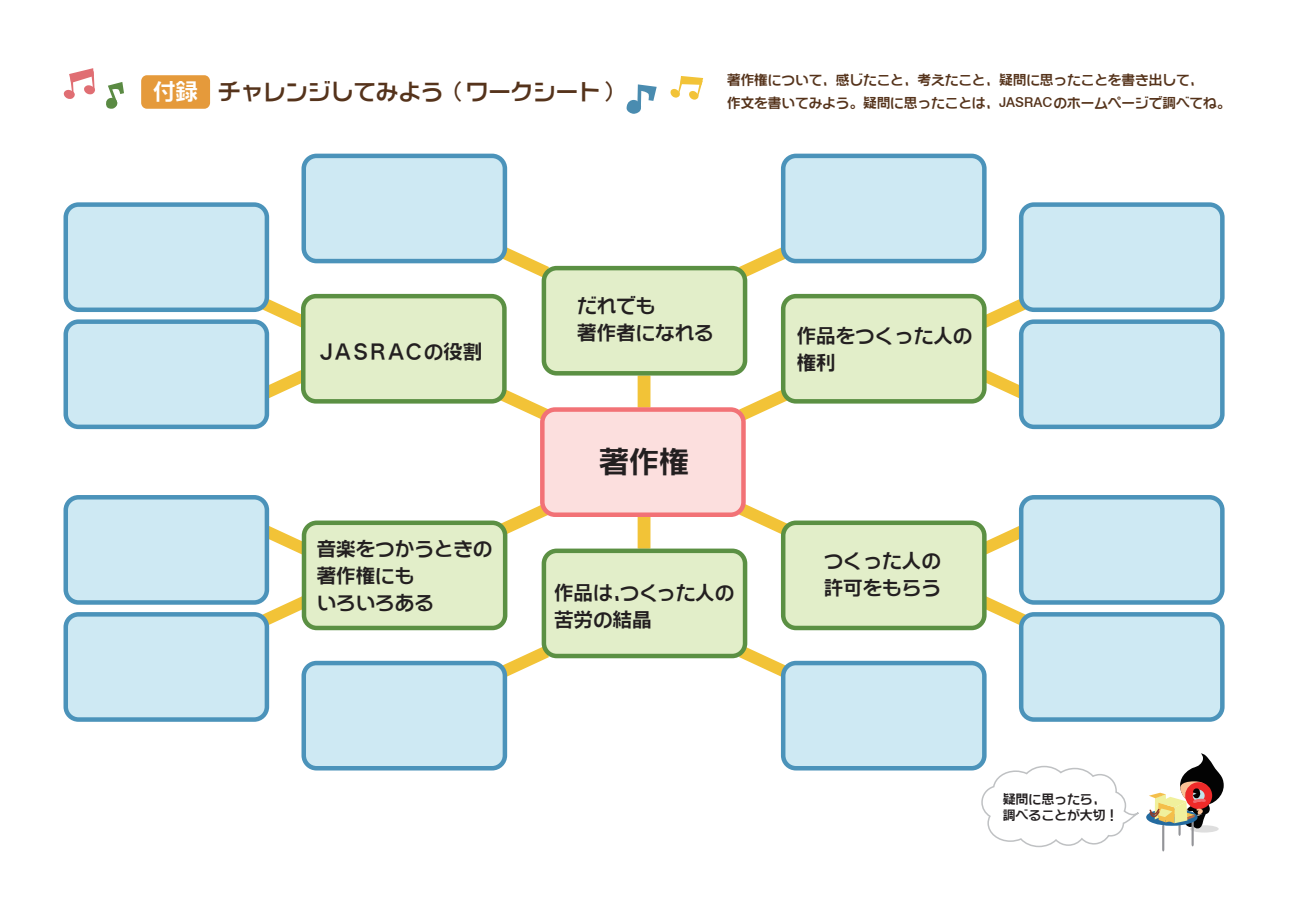
<style>
.page{position:relative;width:1289px;height:919px;background:#fff}
.page>*{position:absolute;margin:0;border:0;box-sizing:border-box;transform-origin:0 0}
.t1{font:30px "NIS WINKS L7 S7 83 pv RKSJ H";color:#231f20}
.t2{font:22.5px "NIS WINKS L7 S7 83 pv RKSJ H";color:#55331b}
.t3{font:19.5px/27px "NIS WINKS L7 S7 83 pv RKSJ H";color:#231f20}
.t4{font:19.5px "NIS WINKS L7 S7 83 pv RKSJ H";letter-spacing:-.07em;color:#231f20}
.t5{font:13.65px/22.6px "NIS WINKS L7 S7 83 pv RKSJ H";color:#55331b}
.t6{font:12.9px/16.6px "NIS WINKS L7 S7 83 pv RKSJ H";color:#231f20}
.s1{color:#fff}
.s2{font-family:"Swiss 721 BT";font-weight:500}
</style>
<div class="page">
<svg style="left:981px;top:765px;width:158px;height:82px"></svg>
<svg style="left:1148px;top:753px;width:75px;height:98px"></svg>
<div style="left:637px;top:516px;width:12px;height:32px;background:#fae8b3"></div>
<svg style="left:738px;top:493px;width:49px;height:41px"></svg>
<svg style="left:980px;top:525px;width:38px;height:42px"></svg>
<svg style="left:962px;top:583px;width:77px;height:48px"></svg>
<svg style="left:725px;top:635px;width:63px;height:42px"></svg>
<div style="left:638px;top:516px;width:12px;height:32px;background:#f2c337"></div>
<svg style="left:501px;top:505px;width:46px;height:40px"></svg>
<svg style="left:269px;top:514px;width:39px;height:53px"></svg>
<svg style="left:248px;top:583px;width:77px;height:53px"></svg>
<svg style="left:500px;top:647px;width:62px;height:41px"></svg>
<div style="left:637px;top:375px;width:12px;height:32px;background:#fae8b3"></div>
<svg style="left:739px;top:390px;width:63px;height:41px"></svg>
<svg style="left:962px;top:357px;width:56px;height:47px"></svg>
<svg style="left:962px;top:293px;width:63px;height:47px"></svg>
<svg style="left:725px;top:247px;width:77px;height:41px"></svg>
<div style="left:638px;top:375px;width:12px;height:32px;background:#f2c337"></div>
<svg style="left:485px;top:378px;width:62px;height:41px"></svg>
<svg style="left:269px;top:357px;width:56px;height:52px"></svg>
<svg style="left:263px;top:288px;width:62px;height:52px"></svg>
<svg style="left:485px;top:236px;width:77px;height:41px"></svg>
<div style="left:783px;top:522px;width:201px;height:106px;background:#e2eec9;border-radius:13px"></div>
<div style="left:781px;top:520px;width:205px;height:110px;border:4px solid #5b9043;border-radius:13px"></div>
<div style="left:783px;top:663px;width:201px;height:105px;background:#cee9f3;border-radius:13px"></div>
<div style="left:781px;top:660px;width:205px;height:110px;border:4px solid #4b93ba;border-radius:13px"></div>
<div style="left:1021px;top:497px;width:201px;height:105px;background:#cee9f3;border-radius:13px"></div>
<div style="left:1018px;top:495px;width:206px;height:109px;border:4px solid #4b93ba;border-radius:13px"></div>
<div style="left:1021px;top:614px;width:201px;height:105px;background:#cee9f3;border-radius:13px"></div>
<div style="left:1018px;top:612px;width:206px;height:109px;border:4px solid #4b93ba;border-radius:13px"></div>
<div style="left:542px;top:409px;width:201px;height:105px;background:#fcdfde;border-radius:13px"></div>
<div style="left:540px;top:407px;width:205px;height:110px;border:4px solid #f27276;border-radius:13px"></div>
<div style="left:304px;top:522px;width:201px;height:106px;background:#e2eec9;border-radius:13px"></div>
<div style="left:302px;top:520px;width:205px;height:110px;border:4px solid #5b9043;border-radius:13px"></div>
<div style="left:304px;top:663px;width:201px;height:105px;background:#cee9f3;border-radius:13px"></div>
<div style="left:301px;top:660px;width:206px;height:110px;border:4px solid #4b93ba;border-radius:13px"></div>
<div style="left:66px;top:497px;width:201px;height:105px;background:#cee9f3;border-radius:13px"></div>
<div style="left:63px;top:495px;width:206px;height:109px;border:4px solid #4b93ba;border-radius:13px"></div>
<div style="left:66px;top:614px;width:201px;height:105px;background:#cee9f3;border-radius:13px"></div>
<div style="left:63px;top:612px;width:206px;height:109px;border:4px solid #4b93ba;border-radius:13px"></div>
<div style="left:544px;top:550px;width:201px;height:106px;background:#e2eec9;border-radius:13px"></div>
<div style="left:541px;top:548px;width:206px;height:110px;border:4px solid #5b9043;border-radius:13px"></div>
<div style="left:783px;top:296px;width:201px;height:105px;background:#e2eec9;border-radius:13px"></div>
<div style="left:781px;top:294px;width:205px;height:109px;border:4px solid #5b9043;border-radius:13px"></div>
<div style="left:783px;top:156px;width:201px;height:105px;background:#cee9f3;border-radius:13px"></div>
<div style="left:781px;top:154px;width:205px;height:109px;border:4px solid #4b93ba;border-radius:13px"></div>
<div style="left:1021px;top:321px;width:201px;height:106px;background:#cee9f3;border-radius:13px"></div>
<div style="left:1018px;top:319px;width:206px;height:110px;border:4px solid #4b93ba;border-radius:13px"></div>
<div style="left:1021px;top:204px;width:201px;height:106px;background:#cee9f3;border-radius:13px"></div>
<div style="left:1018px;top:202px;width:206px;height:110px;border:4px solid #4b93ba;border-radius:13px"></div>
<div style="left:303px;top:296px;width:201px;height:105px;background:#e2eec9;border-radius:13px"></div>
<div style="left:301px;top:294px;width:205px;height:109px;border:4px solid #5b9043;border-radius:13px"></div>
<div style="left:304px;top:156px;width:201px;height:105px;background:#cee9f3;border-radius:13px"></div>
<div style="left:301px;top:154px;width:206px;height:109px;border:4px solid #4b93ba;border-radius:13px"></div>
<div style="left:66px;top:321px;width:201px;height:106px;background:#cee9f3;border-radius:13px"></div>
<div style="left:63px;top:319px;width:206px;height:110px;border:4px solid #4b93ba;border-radius:13px"></div>
<div style="left:66px;top:204px;width:201px;height:106px;background:#cee9f3;border-radius:13px"></div>
<div style="left:63px;top:202px;width:206px;height:110px;border:4px solid #4b93ba;border-radius:13px"></div>
<div style="left:544px;top:268px;width:201px;height:105px;background:#e2eec9;border-radius:13px"></div>
<div style="left:541px;top:266px;width:206px;height:109px;border:4px solid #5b9043;border-radius:13px"></div>
<div style="left:141px;top:75px;width:69px;height:34px;background:#e59a3b;border-radius:6px"></div>
<svg style="left:670px;top:76px;width:33px;height:24px"></svg>
<svg style="left:63px;top:68px;width:32px;height:31px"></svg>
<svg style="left:626px;top:84px;width:30px;height:30px"></svg>
<svg style="left:106px;top:82px;width:18px;height:27px"></svg>
<h2 class="t2" style="left:153px;top:77px;width:472px"><span class="s1">付録</span> チャレンジしてみよう（ワークシート）</h2>
<p class="t5" style="left:727px;top:68px;width:505px">著作権について、感じたこと、考えたこと、疑問に思ったことを書き出して、<br>作文を書いてみよう。疑問に思ったことは、<span class="s2">JASRAC</span>のホームページで調べてね。</p>
<h3 class="t4" style="left:317px;top:339px;width:167px">ＪＡＳＲＡＣの役割</h3>
<h3 class="t3" style="left:317px;top:534px;width:177px">音楽をつかうときの著作権にも<br>いろいろある</h3>
<h3 class="t3" style="left:577px;top:291px;width:138px">だれでも<br>著作者になれる</h3>
<h1 class="t1" style="left:599px;top:443px;width:91px">著作権</h1>
<h3 class="t3" style="left:554px;top:577px;width:182px">作品は、つくった人の苦労の結晶</h3>
<h3 class="t3" style="left:796px;top:321px;width:177px">作品をつくった人の権利</h3>
<h3 class="t3" style="left:823px;top:546px;width:118px">つくった人の許可をもらう</h3>
<p class="t6" style="left:1002px;top:789px;width:117px">疑問に思ったら、調べることが大切！</p>
</div>
